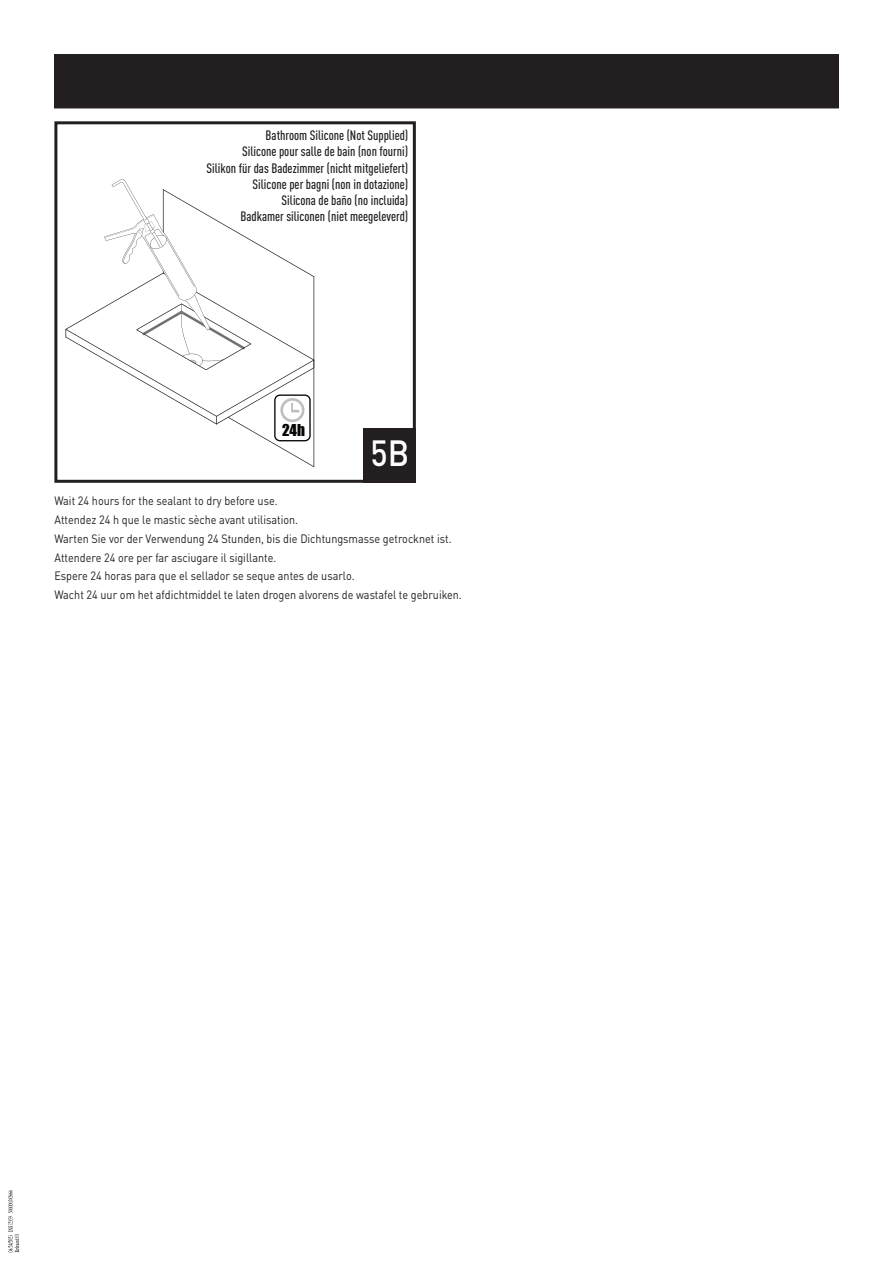
<style>
.page{position:relative;width:893px;height:1263px;background:#fff}
.page>*{position:absolute;margin:0;border:0;box-sizing:border-box;transform-origin:0 0}
.t1{font:500 36px "DIN Pro";color:#fff;scale:.9 1}
.t2{font:15.15px "Impact";color:#050604}
.t3{font:500 condensed 13.5px/16.2px "DIN Pro";color:#231f20;text-align:right}
.t4{font:12px/18.8px "DIN Pro";color:#231f20;scale:.9 1}
</style>
<div class="page">
<svg style="left:54px;top:121px;width:362px;height:362px"></svg>
<div style="left:364px;top:428px;width:52px;height:54px;background:#231f20"></div>
<div style="left:55px;top:55px;width:783px;height:53px;background:#231f20"></div>
<div style="left:54px;top:54px;width:785px;height:54px;border:2px solid #231f20"></div>
<svg style="left:8px;top:1190px;width:11px;height:62px"></svg>
<p class="t3" style="left:207px;top:126px;width:203px">Bathroom Silicone (Not Supplied)<br>Silicone pour salle de bain (non fourni)<br>Silikon für das Badezimmer (nicht mitgeliefert)<br>Silicone per bagni (non in dotazione)<br>Silicona de baño (no incluida)<br>Badkamer siliconen (niet meegeleverd)</p>
<p class="t2" style="left:282px;top:418px;width:25px">24h</p>
<h1 class="t1" style="left:370px;top:424px;width:45px">5B</h1>
<p class="t4" style="left:54px;top:490px;width:454px">Wait 24 hours for the sealant to dry before use.<br>Attendez 24 h que le mastic sèche avant utilisation.<br>Warten Sie vor der Verwendung 24 Stunden, bis die Dichtungsmasse getrocknet ist.<br>Attendere 24 ore per far asciugare il sigillante.<br>Espere 24 horas para que el sellador se seque antes de usarlo.<br>Wacht 24 uur om het afdichtmiddel te laten drogen alvorens de wastafel te gebruiken.</p>
</div>
